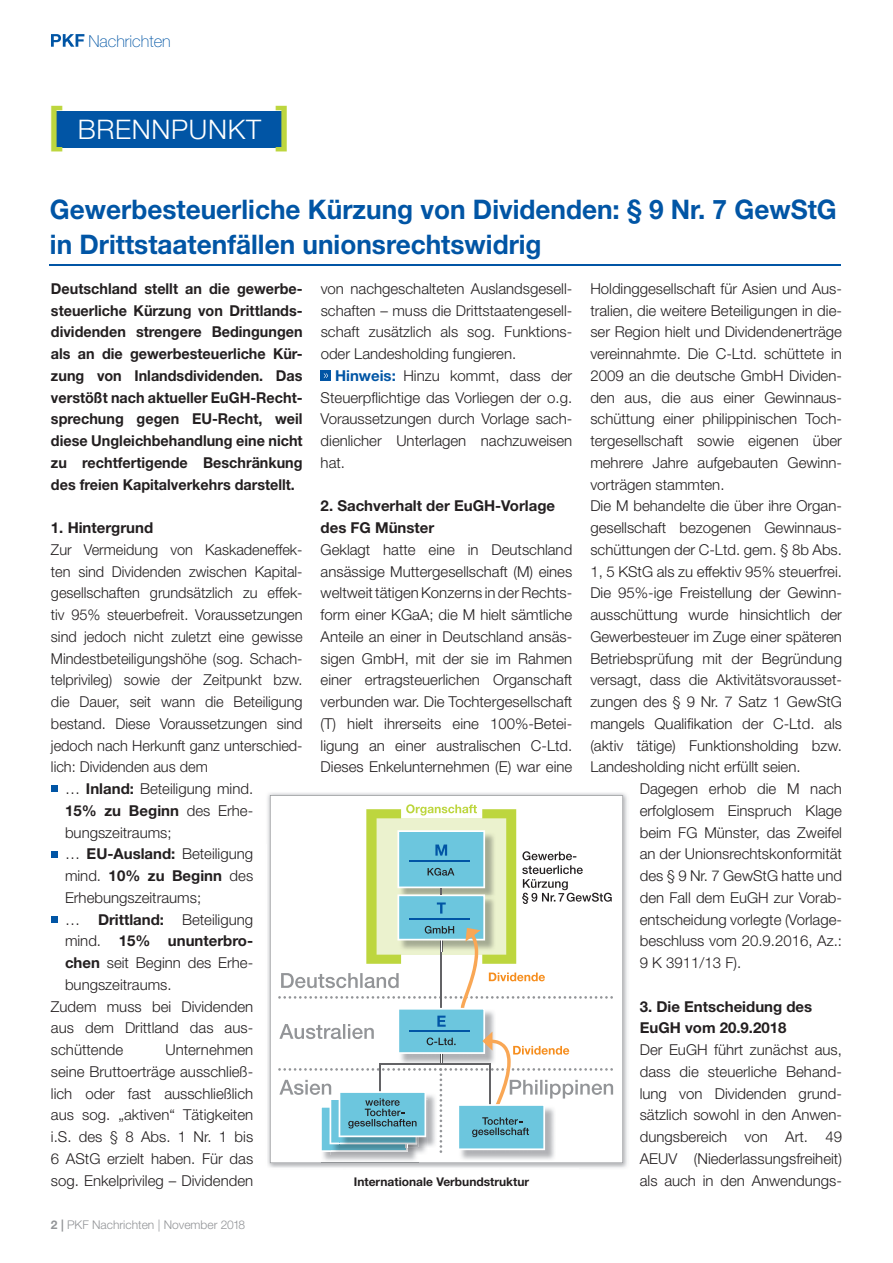
<style>
.page{position:relative;width:893px;height:1263px;background:#fff}
.page>*{position:absolute;margin:0;border:0;box-sizing:border-box;transform-origin:0 0}
.t1{font:700 27px/34.5px "Helvetica Neue LT";color:#0155a5}
.t2{font:300 27px "Helvetica Neue LT";letter-spacing:.025em;color:#fff}
.t3{font:100 16.5px "Helvetica Neue LT";color:#0155a5}
.t4{font:300 15px/21.8px "Helvetica Neue LT";color:#231f20;text-align:justify}
.t5{font:700 15px/21.8px "Helvetica Neue LT";color:#231f20;text-align:justify;scale:.96 1}
.t6{font:700 15px/21.8px "Helvetica Neue LT";color:#231f20}
.t7{font:300 12px "Helvetica Neue LT";color:#939598}
.t8{font:700 12px "Helvetica Neue LT";color:#231f20}
.s1{font-weight:500;font-size:49.5px;color:#bdd63e}
.s2{font-weight:700}
.s3{font-weight:300}
.s4{font-weight:700;color:#0155a5}
</style>
<div class="page">
<img style="left:267px;top:793px;width:360px;height:375px">
<svg style="left:270px;top:795px;width:353px;height:368px"></svg>
<img style="left:321px;top:1155px;width:97px;height:8px">
<img style="left:459px;top:1155px;width:97px;height:6px">
<svg style="left:278px;top:804px;width:335px;height:351px"></svg>
<svg style="left:51px;top:786px;width:6px;height:6px"></svg>
<svg style="left:51px;top:851px;width:6px;height:6px"></svg>
<svg style="left:51px;top:916px;width:6px;height:6px"></svg>
<div style="left:321px;top:370px;width:10px;height:11px;background:#0155a5"></div>
<svg style="left:324px;top:373px;width:4px;height:5px"></svg>
<hr style="left:50px;top:264px;width:791px;height:2px;background:#0155a5">
<div style="left:52px;top:111px;width:233px;height:36px;background:#0155a5"></div>
<svg style="left:51px;top:34px;width:33px;height:13px"></svg>
<p class="t3" style="left:88px;top:35px;width:84px">Nachrichten</p>
<h1 class="t2" style="left:48px;top:120px;width:244px"><span class="s1">[</span> BRENNPUNKT <span class="s1">]</span></h1>
<h1 class="t1" style="left:50px;top:195px;width:788px">Gewerbesteuerliche Kürzung von Dividenden: § 9 Nr. 7 GewStG in Drittstaatenfällen unionsrechtswidrig</h1>
<p class="t5" style="left:51px;top:279px;width:264px">Deutschland stellt an die gewerbe&shy;steuerliche Kürzung von Drittlands&shy;dividenden strengere Bedingungen als an die gewerbesteuerliche Kür&shy;zung von Inlandsdividenden. Das verstößt nach aktueller EuGH-Recht&shy;sprechung gegen EU-Recht, weil diese Ungleichbehandlung eine nicht zu rechtfertigende Beschränkung des freien Kapitalverkehrs darstellt.</p>
<p class="t6" style="left:51px;top:518px;width:104px">1. Hintergrund</p>
<p class="t4" style="left:51px;top:541px;width:253px">Zur Vermeidung von Kaskadeneffek-</p>
<p class="t4" style="left:51px;top:562px;width:253px">ten sind Dividenden zwischen Kapital-</p>
<p class="t4" style="left:51px;top:584px;width:253px">gesellschaften grundsätzlich zu effek-</p>
<p class="t4" style="left:51px;top:606px;width:253px">tiv 95% steuerbefreit. Voraussetzungen</p>
<p class="t4" style="left:51px;top:628px;width:253px">sind jedoch nicht zuletzt eine gewisse</p>
<p class="t4" style="left:51px;top:649px;width:253px">Mindestbeteiligungshöhe (sog. Schach-</p>
<p class="t4" style="left:51px;top:671px;width:253px">telprivileg) sowie der Zeitpunkt bzw.</p>
<p class="t4" style="left:51px;top:693px;width:253px">die Dauer, seit wann die Beteiligung</p>
<p class="t4" style="left:51px;top:715px;width:253px">bestand. Diese Voraussetzungen sind</p>
<p class="t4" style="left:51px;top:736px;width:253px">jedoch nach Herkunft ganz unterschied-</p>
<p class="t4" style="left:51px;top:758px;width:158px">lich: Dividenden aus dem</p>
<p class="t4" style="left:65px;top:780px;width:190px">… <span class="s2">Inland:</span> Beteiligung mind.</p>
<p class="t6" style="left:65px;top:801px;width:190px">15% zu Beginn <span class="s3">des Erhe-</span></p>
<p class="t4" style="left:65px;top:823px;width:108px">bungszeitraums;</p>
<p class="t4" style="left:65px;top:845px;width:190px">… <span class="s2">EU-Ausland:</span> Beteiligung</p>
<p class="t6" style="left:65px;top:866px;width:190px"><span class="s3">mind.</span> 10% zu Beginn <span class="s3">des</span></p>
<p class="t4" style="left:65px;top:889px;width:138px">Erhebungszeitraums;</p>
<p class="t4" style="left:65px;top:910px;width:190px">… <span class="s2">Drittland:</span> Beteiligung</p>
<p class="t6" style="left:65px;top:932px;width:190px"><span class="s3">mind.</span> 15% ununterbro-</p>
<p class="t4" style="left:65px;top:954px;width:190px"><span class="s2">chen</span> seit Beginn des Erhe-</p>
<p class="t4" style="left:65px;top:976px;width:108px">bungszeitraums.</p>
<p class="t4" style="left:51px;top:997px;width:204px">Zudem muss bei Dividenden</p>
<p class="t4" style="left:51px;top:1019px;width:204px">aus dem Drittland das aus-</p>
<p class="t4" style="left:51px;top:1041px;width:74px">schüttende</p>
<p class="t4" style="left:51px;top:1041px;width:204px;text-indent:114px">Unternehmen seine Bruttoerträge ausschließ&shy;lich oder fast ausschließlich aus sog. „aktiven“ Tätigkeiten i.S. des § 8 Abs. 1 Nr. 1 bis 6 AStG erzielt haben. Für das sog. Enkelprivileg – Dividenden</p>
<p class="t7" style="left:51px;top:1220px;width:196px"><span class="s2">2 |</span> PKF Nachrichten | November 2018</p>
<p class="t4" style="left:321px;top:280px;width:253px">von nachgeschalteten Auslandsgesell&shy;schaften – muss die Drittstaatengesell&shy;schaft zusätzlich als sog. Funktions&shy;oder Landesholding fungieren.</p>
<p class="t4" style="left:321px;top:367px;width:253px;text-indent:14px"><span class="s4">Hinweis:</span> Hinzu kommt, dass der Steuerpflichtige das Vorliegen der o.g.<br>Voraussetzungen durch Vorlage sach&shy;dienlicher Unterlagen nachzuweisen hat.</p>
<p class="t6" style="left:321px;top:497px;width:236px">2. Sachverhalt der EuGH-Vorlage des FG Münster</p>
<p class="t4" style="left:321px;top:541px;width:253px">Geklagt hatte eine in Deutschland ansässige Muttergesellschaft (M) eines weltweit tätigen Konzerns in der Rechts&shy;form einer KGaA; die M hielt sämtliche Anteile an einer in Deutschland ansäs&shy;sigen GmbH, mit der sie im Rahmen einer ertragsteuerlichen Organschaft verbunden war. Die Tochtergesellschaft (T) hielt ihrerseits eine 100%-Betei&shy;ligung an einer australischen C-Ltd.<br>Dieses Enkelunternehmen (E) war eine</p>
<p class="t8" style="left:354px;top:1177px;width:177px">Internationale Verbundstruktur</p>
<p class="t4" style="left:590px;top:280px;width:253px;text-align:left">Holdinggesellschaft für Asien und Aus&shy;tralien, die weitere Beteiligungen in die&shy;ser Region hielt und Dividendenerträge vereinnahmte. Die C-Ltd. schüttete in 2009 an die deutsche GmbH Dividen&shy;den aus, die aus einer Gewinnaus&shy;schüttung einer philippinischen Toch&shy;tergesellschaft sowie eigenen über mehrere Jahre aufgebauten Gewinn&shy;vorträgen stammten.<br>Die M behandelte die über ihre Organ&shy;gesellschaft bezogenen Gewinnaus&shy;schüttungen der C-Ltd. gem. § 8b Abs.<br>1, 5 KStG als zu effektiv 95% steuerfrei.<br>Die 95%-ige Freistellung der Gewinn&shy;ausschüttung wurde hinsichtlich der Gewerbesteuer im Zuge einer späteren Betriebsprüfung mit der Begründung versagt, dass die Aktivitätsvorausset&shy;zungen des § 9 Nr. 7 Satz 1 GewStG mangels Qualifikation der C-Ltd. als (aktiv tätige) Funktionsholding bzw.<br>Landesholding nicht erfüllt seien.</p>
<p class="t4" style="left:640px;top:780px;width:204px">Dagegen erhob die M nach erfolglosem Einspruch Klage beim FG Münster, das Zweifel an der Unionsrechtskonformität des § 9 Nr. 7 GewStG hatte und den Fall dem EuGH zur Vorab&shy;entscheidung vorlegte (Vorlage&shy;beschluss vom 20.9.2016, Az.:<br>9 K 3911/13 F).</p>
<p class="t6" style="left:640px;top:997px;width:174px">3. Die Entscheidung des<br>EuGH vom 20.9.2018</p>
<p class="t4" style="left:640px;top:1041px;width:204px">Der EuGH führt zunächst aus, dass die steuerliche Behand&shy;lung von Dividenden grund&shy;sätzlich sowohl in den Anwen&shy;dungsbereich von Art. 49<br>AEUV (Niederlassungsfreiheit) als auch in den Anwendungs-</p>
</div>
